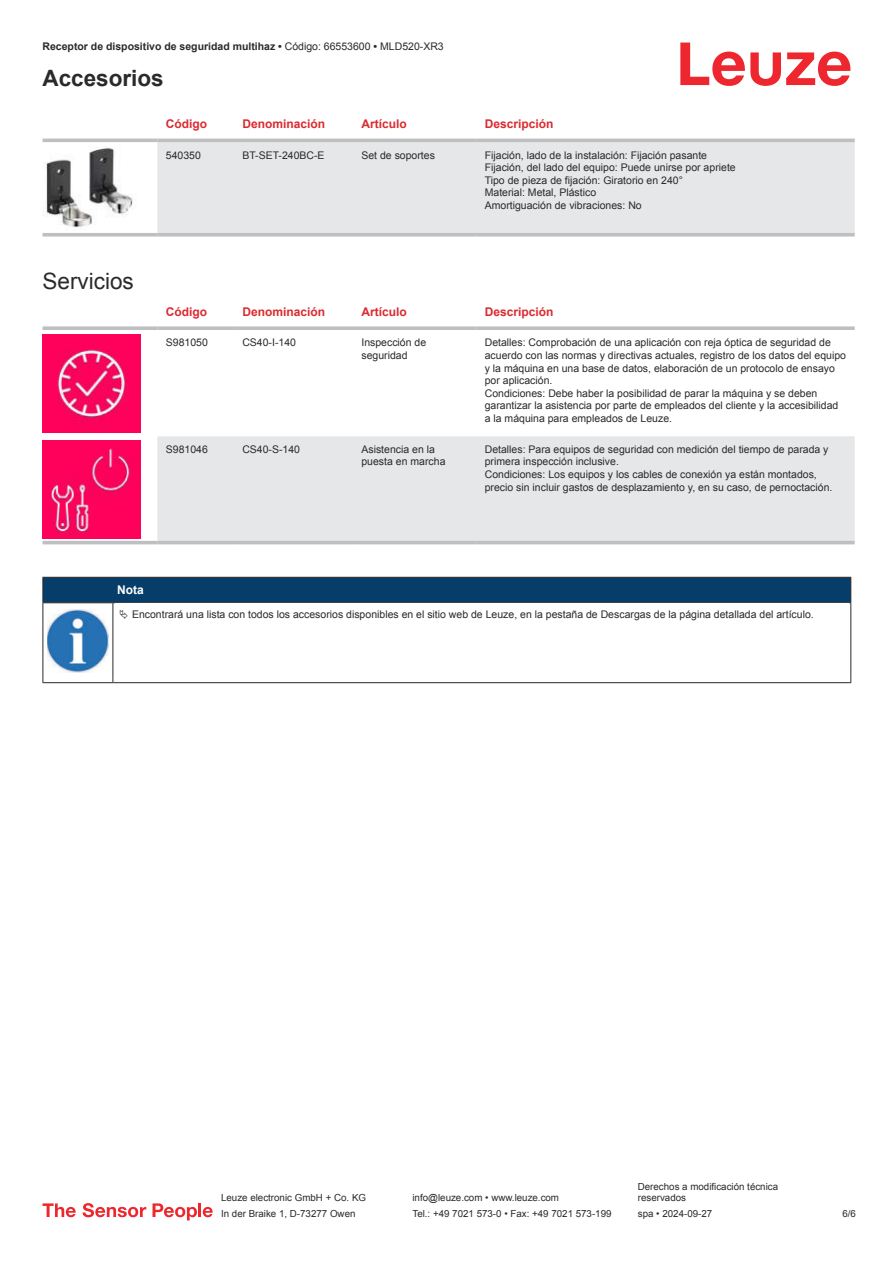
<style>
.page{position:relative;width:893px;height:1263px;background:#fff}
.page>*{position:absolute;margin:0;border:0;box-sizing:border-box;transform-origin:0 0}
.t1{font:700 22.5px "Arial";color:#2b292a}
.t2{font:22.5px "Arial";color:#2b292a}
.t3{font:700 12px "Arial";color:#db2a30}
.t4{font:700 12px "Arial";color:#fff}
.t5{font:10.5px/12.6px "Arial";color:#2b292a}
.t6{font:700 10.5px "Arial";color:#2b292a}
.t7{font:9.75px/11.7px "Arial";color:#2b292a}
.s1{font-weight:400}
</style>
<div class="page">
<svg style="left:680px;top:43px;width:170px;height:43px"></svg>
<svg style="left:43px;top:138px;width:812px;height:1px"></svg>
<div style="left:157px;top:142px;width:698px;height:91px;background:#e6e7e9"></div>
<hr style="left:43px;top:139px;width:114px;height:3px;background:#bdbfc1">
<hr style="left:157px;top:139px;width:77px;height:3px;background:#bdbfc1">
<hr style="left:234px;top:139px;width:119px;height:3px;background:#bdbfc1">
<hr style="left:353px;top:139px;width:123px;height:3px;background:#bdbfc1">
<hr style="left:476px;top:139px;width:379px;height:3px;background:#bdbfc1">
<svg style="left:43px;top:233px;width:114px;height:4px"></svg>
<svg style="left:157px;top:233px;width:77px;height:4px"></svg>
<svg style="left:234px;top:233px;width:119px;height:4px"></svg>
<svg style="left:353px;top:233px;width:123px;height:4px"></svg>
<svg style="left:476px;top:233px;width:379px;height:4px;fill:#bdbfc1"></svg>
<img style="left:44px;top:147px;width:89px;height:81px">
<svg style="left:43px;top:334px;width:812px;height:211px"></svg>
<div style="left:157px;top:436px;width:698px;height:105px;background:#e6e7e9"></div>
<svg style="left:43px;top:326px;width:114px;height:4px"></svg>
<svg style="left:157px;top:326px;width:77px;height:4px"></svg>
<svg style="left:234px;top:326px;width:119px;height:4px"></svg>
<svg style="left:353px;top:326px;width:123px;height:4px"></svg>
<svg style="left:476px;top:326px;width:379px;height:4px;fill:#bdbfc1"></svg>
<hr style="left:43px;top:541px;width:114px;height:3px;background:#bdbfc1">
<hr style="left:157px;top:541px;width:77px;height:3px;background:#bdbfc1">
<hr style="left:234px;top:541px;width:119px;height:3px;background:#bdbfc1">
<hr style="left:353px;top:541px;width:123px;height:3px;background:#bdbfc1">
<hr style="left:476px;top:541px;width:379px;height:3px;background:#bdbfc1">
<img style="left:43px;top:334px;width:97px;height:98px">
<img style="left:43px;top:441px;width:97px;height:97px">
<div style="left:43px;top:577px;width:808px;height:26px;background:#063d69"></div>
<hr style="left:113px;top:602px;width:738px;height:1px;background:#2b292a">
<hr style="left:43px;top:603px;width:1px;height:75px;background:#2b292a">
<hr style="left:113px;top:603px;width:1px;height:75px;background:#2b292a">
<hr style="left:850px;top:603px;width:1px;height:75px;background:#2b292a">
<hr style="left:43px;top:682px;width:70px;height:1px;background:#2b292a">
<hr style="left:113px;top:682px;width:738px;height:1px;background:#2b292a">
<img style="left:47px;top:609px;width:61px;height:63px">
<svg style="left:43px;top:1203px;width:33px;height:14px"></svg>
<svg style="left:83px;top:1203px;width:63px;height:14px"></svg>
<svg style="left:153px;top:1203px;width:44px;height:17px"></svg>
<hr style="left:198px;top:1203px;width:3px;height:14px;background:#ed272d">
<svg style="left:203px;top:1207px;width:10px;height:10px"></svg>
<p class="t6" style="left:43px;top:43px;width:403px">Receptor de dispositivo de seguridad multihaz • <span class="s1">Código: 66553600</span> • <span class="s1">MLD520-XR3</span></p>
<h1 class="t1" style="left:43px;top:70px;width:123px">Accesorios</h1>
<p class="t3" style="left:166px;top:119px;width:43px">Código</p>
<p class="t3" style="left:242px;top:119px;width:84px">Denominación</p>
<p class="t3" style="left:361px;top:119px;width:47px">Artículo</p>
<p class="t3" style="left:485px;top:119px;width:70px">Descripción</p>
<p class="t5" style="left:166px;top:150px;width:37px">540350</p>
<p class="t5" style="left:242px;top:150px;width:84px">BT-SET-240BC-E</p>
<p class="t5" style="left:361px;top:150px;width:75px">Set de soportes</p>
<p class="t5" style="left:485px;top:150px;width:252px">Fijación, lado de la instalación: Fijación pasante Fijación, del lado del equipo: Puede unirse por apriete Tipo de pieza de fijación: Giratorio en 240°<br>Material: Metal, Plástico<br>Amortiguación de vibraciones: No</p>
<h1 class="t2" style="left:43px;top:273px;width:93px">Servicios</h1>
<p class="t3" style="left:166px;top:307px;width:43px">Código</p>
<p class="t3" style="left:242px;top:307px;width:84px">Denominación</p>
<p class="t3" style="left:361px;top:307px;width:47px">Artículo</p>
<p class="t3" style="left:485px;top:307px;width:70px">Descripción</p>
<p class="t5" style="left:166px;top:337px;width:44px">S981050</p>
<p class="t5" style="left:242px;top:337px;width:55px">CS40-I-140</p>
<p class="t5" style="left:361px;top:337px;width:66px">Inspección de seguridad</p>
<p class="t5" style="left:485px;top:337px;width:363px">Detalles: Comprobación de una aplicación con reja óptica de seguridad de acuerdo con las normas y directivas actuales, registro de los datos del equipo y la máquina en una base de datos, elaboración de un protocolo de ensayo por aplicación.<br>Condiciones: Debe haber la posibilidad de parar la máquina y se deben garantizar la asistencia por parte de empleados del cliente y la accesibilidad a la máquina para empleados de Leuze.</p>
<p class="t5" style="left:166px;top:444px;width:44px">S981046</p>
<p class="t5" style="left:242px;top:444px;width:59px">CS40-S-140</p>
<p class="t5" style="left:361px;top:444px;width:86px">Asistencia en la puesta en marcha</p>
<p class="t5" style="left:485px;top:444px;width:349px">Detalles: Para equipos de seguridad con medición del tiempo de parada y primera inspección inclusive.<br>Condiciones: Los equipos y los cables de conexión ya están montados, precio sin incluir gastos de desplazamiento y, en su caso, de pernoctación.</p>
<p class="t4" style="left:117px;top:585px;width:28px">Nota</p>
<p class="t5" style="left:132px;top:608px;width:683px">Encontrará una lista con todos los accesorios disponibles en el sitio web de Leuze, en la pestaña de Descargas de la página detallada del artículo.</p>
<p class="t7" style="left:221px;top:1193px;width:146px">Leuze electronic GmbH + Co. KG</p>
<p class="t7" style="left:412px;top:1193px;width:148px">info@leuze.com • www.leuze.com</p>
<p class="t7" style="left:638px;top:1181px;width:142px">Derechos a modificación técnica reservados</p>
<p class="t7" style="left:221px;top:1209px;width:136px">In der Braike 1, D-73277 Owen</p>
<p class="t7" style="left:412px;top:1209px;width:201px">Tel.: +49 7021 573-0 • Fax: +49 7021 573-199</p>
<p class="t7" style="left:638px;top:1209px;width:76px">spa • 2024-09-27</p>
<p class="t7" style="left:842px;top:1209px;width:15px">6 /6</p>
</div>
